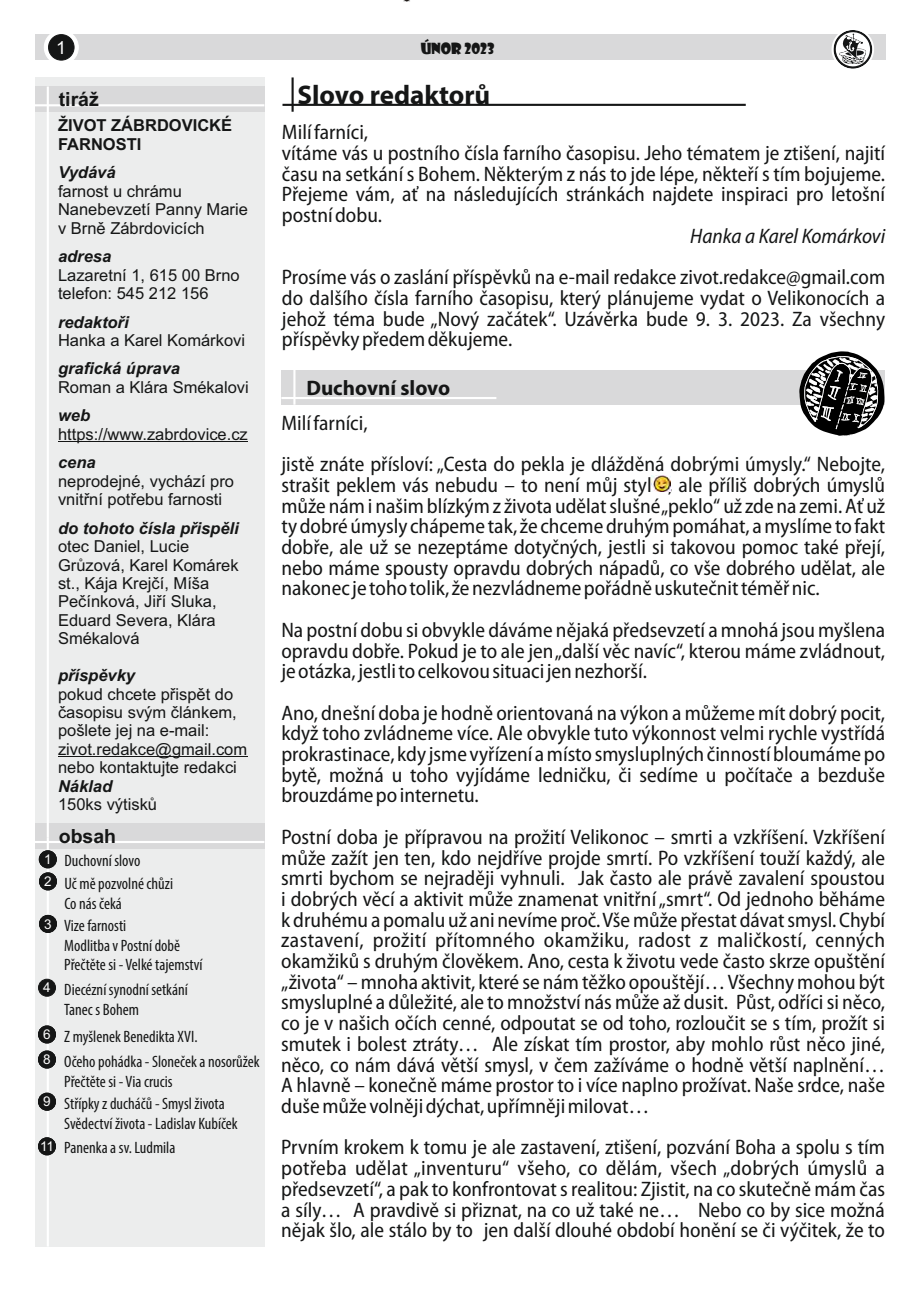
<style>
.page{position:relative;width:920px;height:1290px;background:#fff}
.page>*{position:absolute;margin:0;border:0;box-sizing:border-box;transform-origin:0 0}
.t1{font:700 27px "Myriad Pro";color:#151616}
.t2{font:semi-condensed 21px/20.7px "Myriad Pro";color:#151616;text-align:justify}
.t3{font:italic semi-condensed 21px "Myriad Pro";color:#151616}
.t4{font:700 21px "Myriad Pro";color:#151616}
.t5{font:700 19.5px "Arial";color:#151616}
.t6{font:18px "Arial";color:#fff}
.t7{font:16.5px/18.5px "Arial";color:#151616}
.t8{font:condensed 16.5px/19.5px "Myriad Pro";color:#151616}
.t9{font:italic 700 16.5px "Arial";color:#151616}
.t10{font:700 16.5px/18.5px "Arial";color:#151616}
.t11{font:15px "Showcard Gothic";color:#151616}
.t12{font:13.5px "Arial";color:#fff}
.s1{font-family:"Arial";font-stretch:normal;font-size:13.5px;color:#fff}
</style>
<div class="page">
<div style="left:35px;top:77px;width:229px;height:746px;background:#eceded"></div>
<div style="left:35px;top:87px;width:229px;height:25px;background:#d9d9da"></div>
<hr style="left:34px;top:104px;width:230px;height:2px;background:#fff">
<hr style="left:58px;top:441px;width:190px;height:1px;background:#151616">
<hr style="left:58px;top:756px;width:189px;height:1px;background:#151616">
<div style="left:35px;top:35px;width:850px;height:25px;background:#d9d9da"></div>
<div style="left:44px;top:30px;width:35px;height:35px;background:#fff;border:1px solid #fff;border-radius:50%"></div>
<div style="left:48px;top:34px;width:26px;height:27px;background:#151616;border:1px solid #151616;border-radius:50%"></div>
<svg style="left:832px;top:30px;width:42px;height:39px"></svg>
<div style="left:35px;top:823px;width:229px;height:423px;background:#eceded"></div>
<div style="left:35px;top:823px;width:229px;height:26px;background:#d9d9da"></div>
<hr style="left:47px;top:87px;width:2px;height:750px;background:#fff">
<hr style="left:34px;top:841px;width:230px;height:2px;background:#fff">
<hr style="left:47px;top:837px;width:2px;height:409px;background:#fff">
<div style="left:39px;top:850px;width:18px;height:18px;background:#151616;border:1px solid #151616;border-radius:50%"></div>
<hr style="left:282px;top:104px;width:464px;height:2px;background:#151616">
<hr style="left:292px;top:77px;width:2px;height:35px;background:#151616">
<div style="left:39px;top:872px;width:18px;height:18px;background:#151616;border:1px solid #151616;border-radius:50%"></div>
<div style="left:39px;top:915px;width:18px;height:18px;background:#151616;border:1px solid #151616;border-radius:50%"></div>
<div style="left:38px;top:979px;width:18px;height:18px;background:#151616;border:1px solid #151616;border-radius:50%"></div>
<div style="left:38px;top:1025px;width:18px;height:18px;background:#151616;border:1px solid #151616;border-radius:50%"></div>
<div style="left:38px;top:1050px;width:18px;height:18px;background:#151616;border:1px solid #151616;border-radius:50%"></div>
<div style="left:281px;top:370px;width:604px;height:35px;background:#d9d9da"></div>
<hr style="left:281px;top:397px;width:215px;height:2px;background:#fff">
<hr style="left:293px;top:369px;width:2px;height:36px;background:#fff">
<img style="left:652px;top:476px;width:18px;height:16px">
<div style="left:38px;top:1137px;width:18px;height:18px;background:#151616;border:1px solid #151616;border-radius:50%"></div>
<div style="left:38px;top:1093px;width:18px;height:17px;background:#151616;border:1px solid #151616;border-radius:50%"></div>
<svg style="left:403px;top:0;width:7px;height:2px"></svg>
<svg style="left:799px;top:351px;width:85px;height:85px"></svg>
<p class="t6" style="left:56px;top:41px;width:12px">1</p>
<p class="t11" style="left:421px;top:42px;width:75px">ÚNOR 2023</p>
<p class="t5" style="left:59px;top:92px;width:42px">tiráž</p>
<p class="t10" style="left:58px;top:118px;width:176px">ŽIVOT ZÁBRDOVICKÉ<br>FARNOSTI</p>
<p class="t9" style="left:58px;top:166px;width:59px">Vydává</p>
<p class="t7" style="left:58px;top:183px;width:191px">farnost u chrámu<br>Nanebevzetí Panny Marie v Brně Zábrdovicích</p>
<p class="t9" style="left:58px;top:250px;width:55px">adresa</p>
<p class="t7" style="left:58px;top:267px;width:183px">Lazaretní 1, 615 00 Brno telefon: 545 212 156</p>
<p class="t9" style="left:58px;top:315px;width:72px">redaktoři</p>
<p class="t7" style="left:58px;top:332px;width:189px">Hanka a Karel Komárkovi</p>
<p class="t9" style="left:58px;top:362px;width:123px">grafická úprava</p>
<p class="t7" style="left:58px;top:379px;width:192px">Roman a Klára Smékalovi</p>
<p class="t9" style="left:58px;top:409px;width:34px">web</p>
<p class="t7" style="left:58px;top:426px;width:191px">https://www.zabrdovice.cz</p>
<p class="t9" style="left:58px;top:456px;width:39px">cena</p>
<p class="t7" style="left:58px;top:473px;width:178px">neprodejné, vychází pro vnitřní potřebu farnosti</p>
<p class="t9" style="left:58px;top:522px;width:182px">do tohoto čísla přispěli</p>
<p class="t7" style="left:58px;top:539px;width:182px">otec Daniel, Lucie<br>Grůzová, Karel Komárek st., Kája Krejčí, Míša<br>Pečínková, Jiří Sluka,<br>Eduard Severa, Klára<br>Smékalová</p>
<p class="t9" style="left:58px;top:669px;width:79px">příspěvky</p>
<p class="t7" style="left:58px;top:686px;width:191px">pokud chcete přispět do časopisu svým článkem, pošlete jej na e-mail: zivot.redakce@gmail.com nebo kontaktujte redakci</p>
<p class="t9" style="left:58px;top:780px;width:56px">Náklad</p>
<p class="t7" style="left:58px;top:797px;width:101px">150ks výtisků</p>
<p class="t12" style="left:44px;top:854px;width:9px">1</p>
<p class="t5" style="left:59px;top:828px;width:59px">obsah</p>
<p class="t8" style="left:64px;top:852px;width:77px">Duchovní slovo</p>
<p class="t8" style="left:64px;top:875px;width:110px;text-indent:-20px"><sup>12</sup> Uč mě pozvolné chůzi<br>Co nás čeká</p>
<p class="t12" style="left:44px;top:919px;width:9px">13</p>
<p class="t8" style="left:64px;top:917px;width:140px">Vize farnosti<br>Modlitba v Postní době<br>Přečtěte si - Velké tajemství</p>
<p class="t8" style="left:64px;top:981px;width:125px;text-indent:-21px"><sup>4</sup> <sup>1</sup> Diecézní synodní setkání<br>Tanec s Bohem</p>
<p class="t8" style="left:43px;top:1025px;width:218px;line-height:25px"><sup>6</sup> <sup>1</sup> Z myšlenek Benedikta XVI.<br><sup>18</sup> Očeho pohádka - Sloneček a nosorůžek</p>
<p class="t8" style="left:64px;top:1073px;width:110px">Přečtěte si - Via crucis</p>
<p class="t8" style="left:64px;top:1095px;width:175px;text-indent:-21px"><sup>19</sup> Střípky z ducháčů - Smysl života<br>Svědectví života - Ladislav Kubíček</p>
<p class="t8" style="left:40px;top:1139px;width:137px"><span class="s1">111</span> Panenka a sv. Ludmila</p>
<p class="t1" style="left:298px;top:84px;width:194px">Slovo redaktorů</p>
<p class="t2" style="left:282px;top:124px;width:605px;text-align:left">Milí farníci,<br>vítáme vás u postního čísla farního časopisu. Jeho tématem je ztišení, najití času na setkání s Bohem. Některým z nás to jde lépe, někteří s tím bojujeme.<br>Přejeme vám, ať na následujících stránkách najdete inspiraci pro letošní postní dobu.</p>
<p class="t3" style="left:690px;top:227px;width:196px">Hanka a Karel Komárkovi</p>
<p class="t2" style="left:282px;top:269px;width:605px">Prosíme vás o zaslání příspěvků na e-mail redakce zivot.redakce@gmail.com do dalšího čísla farního časopisu, který plánujeme vydat o Velikonocích a jehož téma bude „Nový začátek“. Uzávěrka bude 9. 3. 2023. Za všechny příspěvky předem děkujeme.</p>
<p class="t4" style="left:306px;top:379px;width:145px">Duchovní slovo</p>
<p class="t2" style="left:281px;top:404px;width:605px;line-height:41.4px">Milí farníci,<br>jistě znáte přísloví: „Cesta do pekla je dlážděná dobrými úmysly.“ Nebojte,</p>
<p class="t2" style="left:281px;top:476px;width:605px">strašit peklem vás nebudu – to není můj styl , ale příliš dobrých úmyslů může nám i našim blízkým z života udělat slušné „peklo“ už zde na zemi. Ať už ty dobré úmysly chápeme tak, že chceme druhým pomáhat, a myslíme to fakt dobře, ale už se nezeptáme dotyčných, jestli si takovou pomoc také přejí, nebo máme spousty opravdu dobrých nápadů, co vše dobrého udělat, ale nakonec je toho tolik, že nezvládneme pořádně uskutečnit téměř nic.</p>
<p class="t2" style="left:281px;top:621px;width:605px">Na postní dobu si obvykle dáváme nějaká předsevzetí a mnohá jsou myšlena opravdu dobře. Pokud je to ale jen „další věc navíc“, kterou máme zvládnout, je otázka, jestli to celkovou situaci jen nezhorší.</p>
<p class="t2" style="left:281px;top:704px;width:605px">Ano, dnešní doba je hodně orientovaná na výkon a můžeme mít dobrý pocit, když toho zvládneme více. Ale obvykle tuto výkonnost velmi rychle vystřídá prokrastinace, kdy jsme vyřízení a místo smysluplných činností bloumáme po bytě, možná u toho vyjídáme ledničku, či sedíme u počítače a bezduše brouzdáme po internetu.</p>
<p class="t2" style="left:281px;top:828px;width:605px">Postní doba je přípravou na prožití Velikonoc – smrti a vzkříšení. Vzkříšení může zažít jen ten, kdo nejdříve projde smrtí. Po vzkříšení touží každý, ale smrti bychom se nejraději vyhnuli. Jak často ale právě zavalení spoustou i dobrých věcí a aktivit může znamenat vnitřní „smrt“. Od jednoho běháme k druhému a pomalu už ani nevíme proč. Vše může přestat dávat smysl. Chybí zastavení, prožití přítomného okamžiku, radost z maličkostí, cenných okamžiků s druhým člověkem. Ano, cesta k životu vede často skrze opuštění „života“ – mnoha aktivit, které se nám těžko opouštějí… Všechny mohou být smysluplné a důležité, ale to množství nás může až dusit. Půst, odříci si něco, co je v našich očích cenné, odpoutat se od toho, rozloučit se s tím, prožít si smutek i bolest ztráty… Ale získat tím prostor, aby mohlo růst něco jiné, něco, co nám dává větší smysl, v čem zažíváme o hodně větší naplnění… A hlavně – konečně máme prostor to i více naplno prožívat. Naše srdce, naše duše může volněji dýchat, upřímněji milovat…</p>
<p class="t2" style="left:281px;top:1139px;width:605px">Prvním krokem k tomu je ale zastavení, ztišení, pozvání Boha a spolu s tím potřeba udělat „inventuru“ všeho, co dělám, všech „dobrých úmyslů a předsevzetí“, a pak to konfrontovat s realitou: Zjistit, na co skutečně mám čas a síly… A pravdivě si přiznat, na co už také ne… Nebo co by sice možná nějak šlo, ale stálo by to jen další dlouhé období honění se či výčitek, že to</p>
</div>
